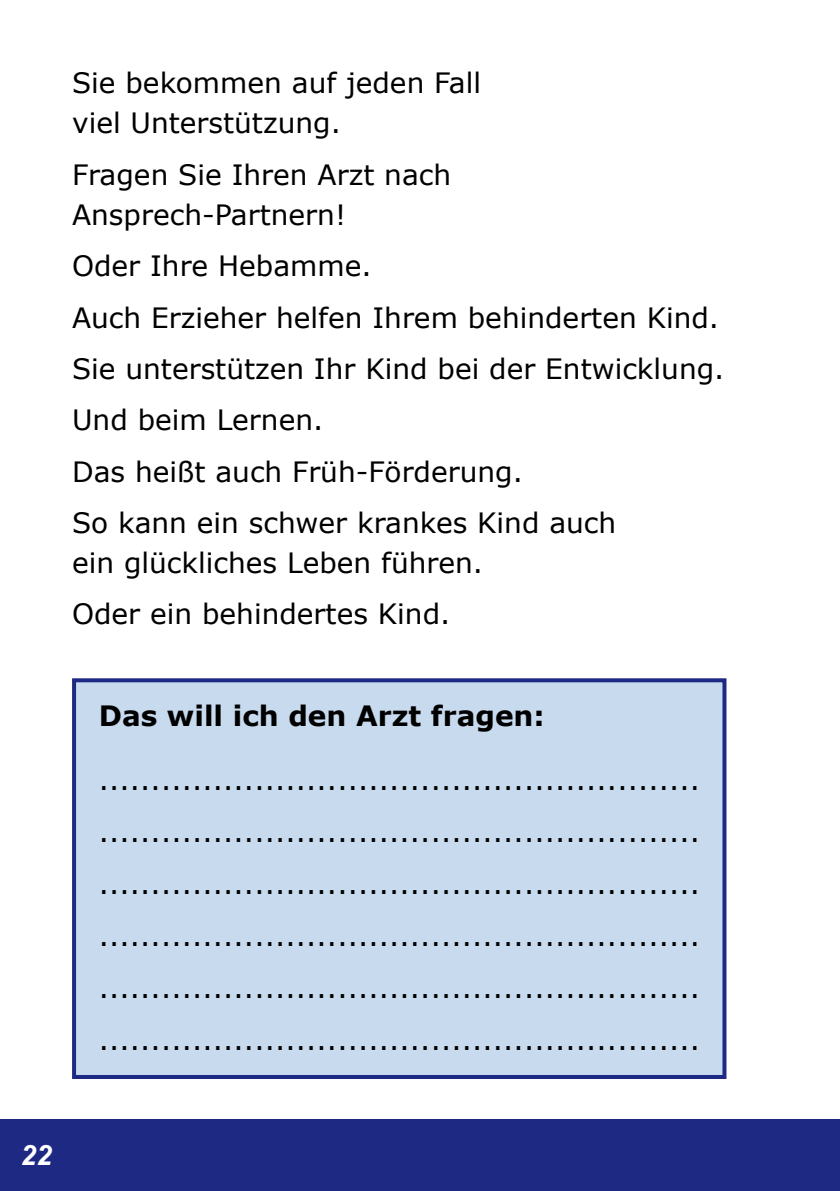
<style>
.page{position:relative;width:840px;height:1191px;background:#fff}
.page>*{position:absolute;margin:0;border:0;box-sizing:border-box;transform-origin:0 0}
.t1{font:28px/51.4px "Verdana";color:#000}
.t2{font:700 28px "Verdana";color:#000}
.t3{font:italic 700 28px "Arial";color:#fff}
</style>
<div class="page">
<div style="left:0;top:1119px;width:839px;height:72px;background:#1d2983"></div>
<div style="left:74px;top:680px;width:650px;height:397px;background:#c8daee"></div>
<div style="left:72px;top:678px;width:654px;height:401px;border:4px solid #1d2983"></div>
<p class="t1" style="left:72px;top:63px;width:410px;line-height:40px">Sie bekommen auf jeden Fall viel Unterstützung.</p>
<p class="t1" style="left:72px;top:154px;width:380px;line-height:40px">Fragen Sie Ihren Arzt nach<br>Ansprech-Partnern!</p>
<p class="t1" style="left:72px;top:240px;width:653px">Oder Ihre Hebamme.<br>Auch Erzieher helfen Ihrem behinderten Kind.<br>Sie unterstützen Ihr Kind bei der Entwicklung.<br>Und beim Lernen.<br>Das heißt auch Früh-Förderung.<br>So kann ein schwer krankes Kind auch</p>
<p class="t1" style="left:72px;top:537px;width:412px">ein glückliches Leben führen.<br>Oder ein behindertes Kind.</p>
<p class="t2" style="left:99px;top:696px;width:447px">Das will ich den Arzt fragen:</p>
<p class="t1" style="left:99px;top:753px;width:602px;line-height:52px;text-align:justify">.......................................................... .......................................................... .......................................................... .......................................................... .......................................................... ..........................................................</p>
<p class="t3" style="left:20px;top:1136px;width:33px">22</p>
</div>
